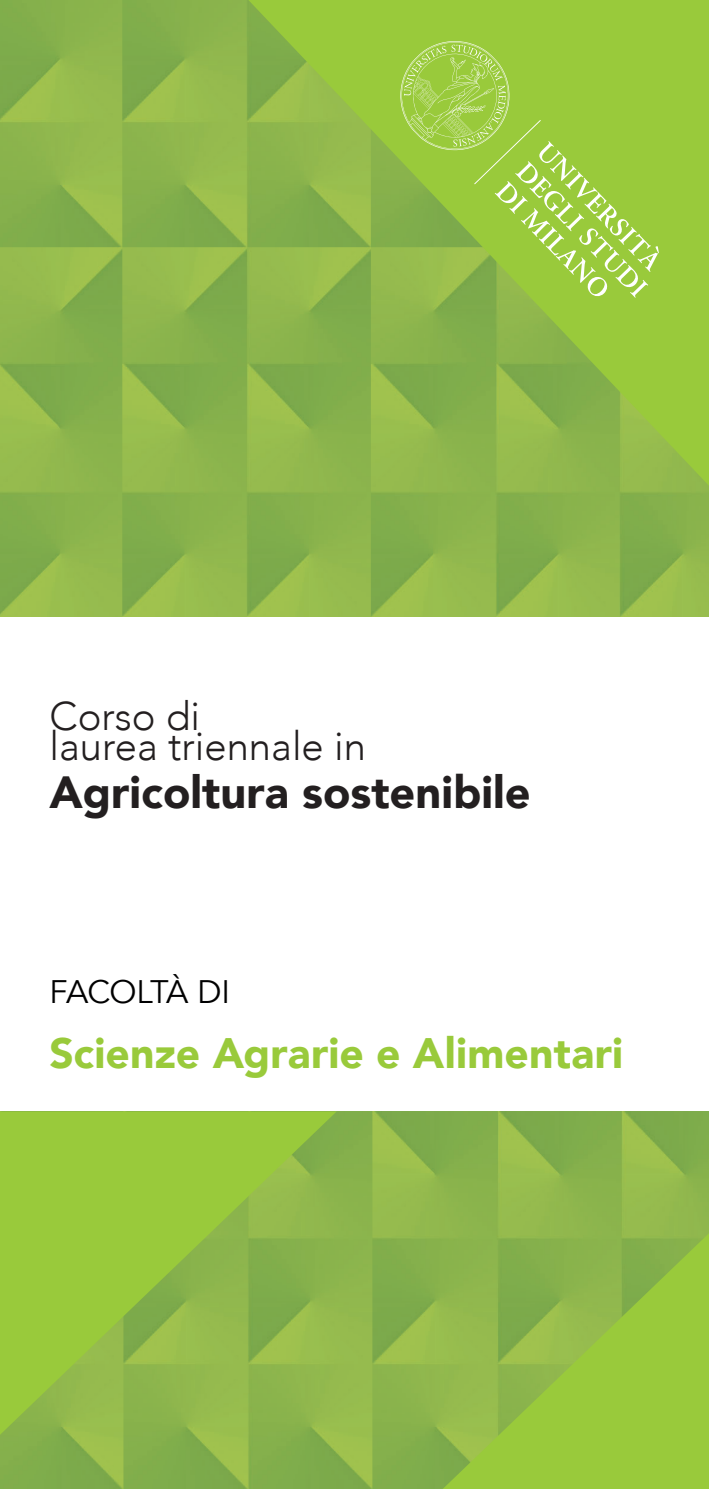
<style>
.page{position:relative;width:709px;height:1489px;background:#fff}
.page>*{position:absolute;margin:0;border:0;box-sizing:border-box;transform-origin:0 0}
.t1{font:900 45px "Avenir";color:#231f20}
.t2{font:900 42.5px "Avenir";color:#99ca3b}
.t3{font:300 40px "Avenir";color:#231f20}
.t4{font:32.5px "Avenir";letter-spacing:-.03em;color:#000001}
</style>
<div class="page">
<img style="left:0;top:0;width:709px;height:616px">
<img style="left:0;top:1111px;width:709px;height:377px">
<svg style="left:442px;top:1233px;width:267px;height:255px;background:#92bf43"></svg>
<svg style="left:0;top:1111px;width:337px;height:323px;background:#93c043"></svg>
<svg style="left:248px;top:0;width:461px;height:485px;background:#90bc46"></svg>
<svg style="left:400px;top:41px;width:259px;height:257px;background:#9dca49"></svg>
<p class="t3" style="left:50px;top:693px;width:152px">Corso di</p>
<p class="t3" style="left:50px;top:723px;width:318px">laurea triennale in</p>
<p class="t1" style="left:50px;top:753px;width:482px">Agricoltura sostenibile</p>
<p class="t4" style="left:50px;top:972px;width:182px">FACOLTÀ DI</p>
<p class="t2" style="left:50px;top:1016px;width:575px">Scienze Agrarie e Alimentari</p>
</div>
